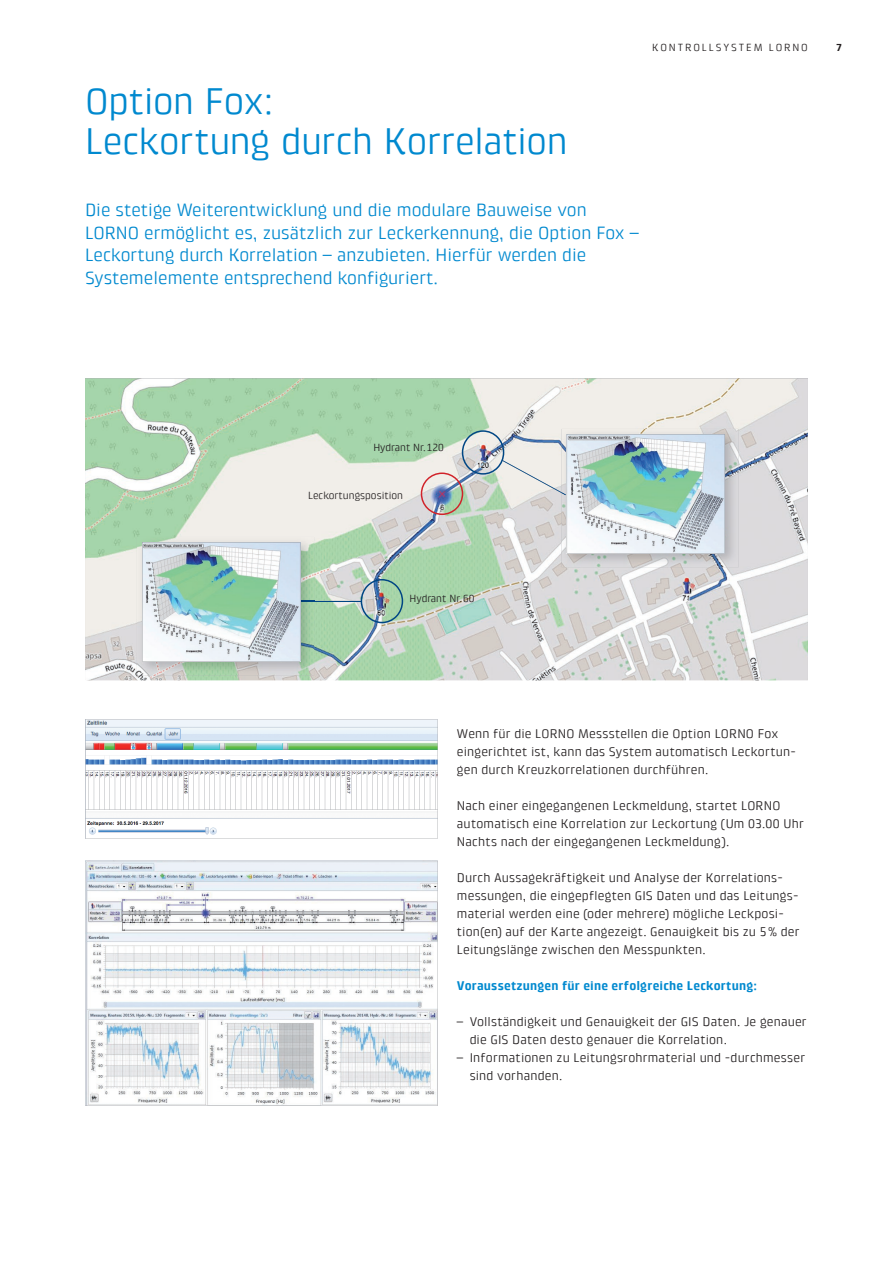
<style>
.page{position:relative;width:893px;height:1263px;background:#fff}
.page>*{position:absolute;margin:0;border:0;box-sizing:border-box;transform-origin:0 0}
.t1{font:37.5px/40.5px "Klintfor BKW";letter-spacing:-.01em;color:#0089cf}
.t2{font:18px/22.5px "Klintfor BKW";color:#0089cf}
.t3{font:12.75px/18px "Klint Pro";letter-spacing:.015em;color:#231f20}
.t4{font:700 12.75px "Klint Pro";letter-spacing:.015em;color:#0089cf}
.t5{font:10.5px "Klintfor BKW";color:#231f20}
.t6{font:10.5px "Klint Pro";letter-spacing:.18em;color:#231f20}
.t7{font:700 10.5px "Klint Pro";color:#231f20}
.s1{font-family:"Klintfor BKW"}
</style>
<div class="page">
<img style="left:85px;top:378px;width:723px;height:302px">
<svg style="left:85px;top:860px;width:353px;height:246px"></svg>
<svg style="left:361px;top:579px;width:42px;height:44px;background:#99b6ad"></svg>
<hr style="left:299px;top:601px;width:62px;height:1px;background:#004684">
<img style="left:561px;top:429px;width:178px;height:138px">
<img style="left:421px;top:430px;width:304px;height:123px">
<img style="left:137px;top:537px;width:177px;height:138px">
<svg style="left:142px;top:542px;width:172px;height:119px"></svg>
<svg style="left:85px;top:719px;width:353px;height:119px"></svg>
<h1 class="t1" style="left:85px;top:80px;width:484px">Option Fox:<br>Leckortung durch Korrelation</h1>
<p class="t6" style="left:652px;top:41px;width:157px">KONTROLLSYSTEM LORNO</p>
<p class="t7" style="left:836px;top:41px;width:7px">7</p>
<p class="t2" style="left:85px;top:199px;width:555px">Die stetige Weiterentwicklung und die modulare Bauweise von LORNO ermöglicht es, zusätzlich zur Leckerkennung, die Option Fox – Leckortung durch Korrelation – anzubieten. Hierfür werden die Systemelemente entsprechend konfiguriert.</p>
<p class="t5" style="left:373px;top:442px;width:72px">Hydrant Nr. 120</p>
<p class="t5" style="left:308px;top:489px;width:97px">Leckortungsposition</p>
<p class="t5" style="left:409px;top:592px;width:66px">Hydrant Nr. 60</p>
<p class="t3" style="left:457px;top:725px;width:340px">Wenn für die LORNO Messstellen die Option LORNO Fox eingerichtet ist, kann das System automatisch Leckortun&shy;gen durch Kreuzkorrelationen durchführen.</p>
<p class="t3" style="left:457px;top:797px;width:348px">Nach einer eingegangenen Leckmeldung, startet LORNO automatisch eine Korrelation zur Leckortung (Um 03.00 Uhr<br>Nachts nach der eingegangenen Leckmeldung).</p>
<p class="t3" style="left:457px;top:869px;width:344px">Durch Aussagekräftigkeit und Analyse der Korrelations&shy;messungen, die eingepflegten GIS Daten und das Leitungs&shy;material werden eine (oder mehrere) mögliche Leckposi&shy;tion(en) auf der Karte angezeigt. Genauigkeit bis zu 5 % der Leitungslänge zwischen den Messpunkten.</p>
<p class="t4" style="left:457px;top:978px;width:302px">Voraussetzungen für eine erfolgreiche Leckortung:</p>
<p class="t3" style="left:470px;top:1013px;width:339px;text-indent:-13px"><span class="s1">–</span> Vollständigkeit und Genauigkeit der GIS Daten. Je genauer die GIS Daten desto genauer die Korrelation.</p>
<p class="t3" style="left:470px;top:1049px;width:337px;text-indent:-13px"><span class="s1">–</span> Informationen zu Leitungsrohrmaterial und -durchmesser sind vorhanden.</p>
</div>
